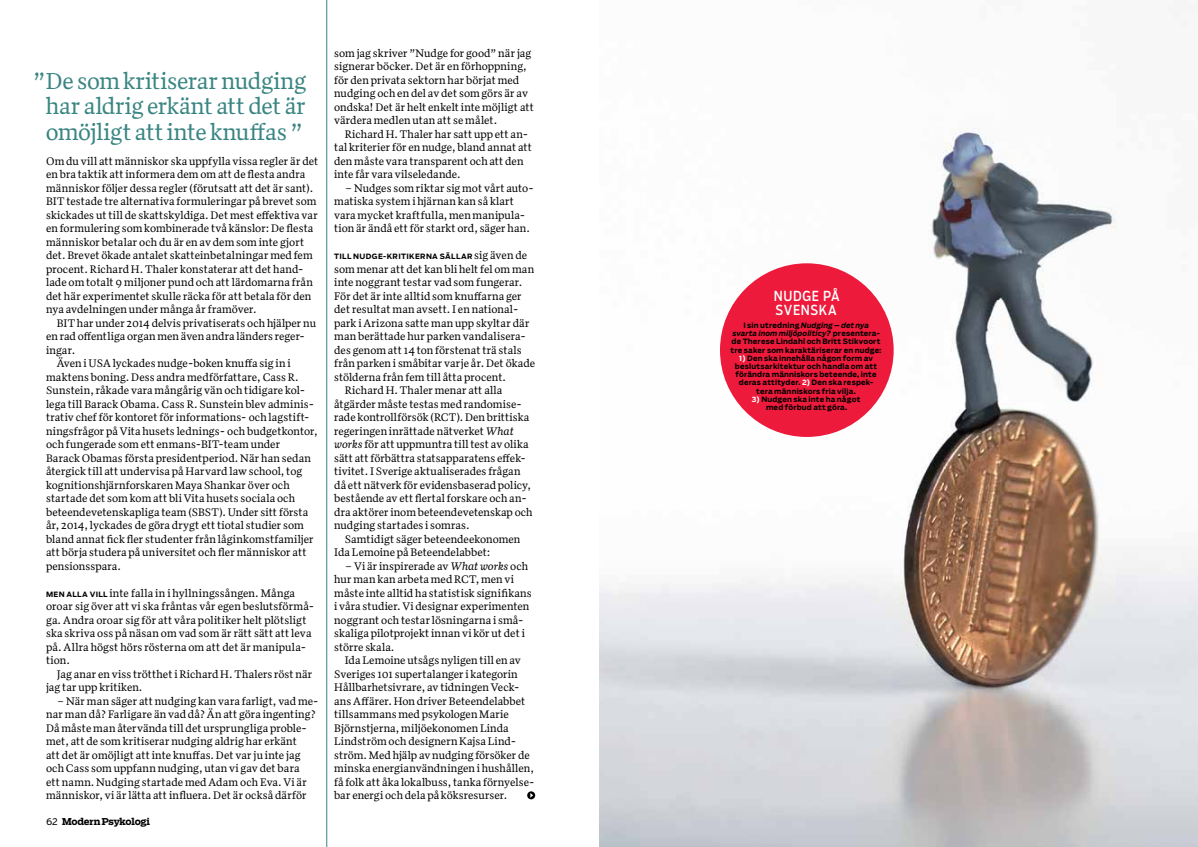
<style>
.page{position:relative;width:1198px;height:847px;background:#fff}
.page>*{position:absolute;margin:0;border:0;box-sizing:border-box;transform-origin:0 0}
.t1{font:23.75px/25.2px "Quiosco Two";letter-spacing:-.01em;color:#398582;text-align:center}
.t2{font:13.75px/14.2px "Boomer Cond";letter-spacing:.045em;color:#fff}
.t3{font:11.25px/13.5px "Quiosco Two";color:#000}
.t4{font:700 9.38px "Boomer Serif";letter-spacing:-.025em;color:#000}
.t5{font:700 7.38px/8.2px "Boomer";letter-spacing:.02em;color:#000;text-align:center}
.t6{font:700 7.25px "Boomer";letter-spacing:.045em;color:#000}
.s1{font-family:"Boomer";font-weight:700;font-size:7.25px}
.s2{font-family:"Boomer";font-weight:400}
.s3{font-family:"Quiosco Two";font-weight:400;font-size:11.25px}
.s4{font-style:italic}
.s5{color:#fff}
</style>
<div class="page">
<img style="left:599px;top:128px;width:599px;height:719px">
<hr style="left:326px;top:0;width:1px;height:847px;background:#398582">
<div style="left:720px;top:263px;width:173px;height:174px;background:#ed1a3b;border-radius:50%"></div>
<div style="left:527px;top:791px;width:8px;height:8px;background:#000;border-radius:50%"></div>
<svg style="left:530px;top:793px;width:3px;height:5px"></svg>
<h1 class="t1" style="left:33px;top:68px;width:275px">”De som kritiserar nudging har aldrig erkänt att det är omöjligt att inte knuffas ”</h1>
<p class="t3" style="left:46px;top:154px;width:274px">Om du vill att människor ska uppfylla vissa regler är det en bra taktik att informera dem om att de flesta andra människor följer dessa regler (förutsatt att det är sant).<br>BIT testade tre alternativa formuleringar på brevet som skickades ut till de skattskyldiga. Det mest effektiva var en formulering som kombinerade två känslor: De flesta människor betalar och du är en av dem som inte gjort det. Brevet ökade antalet skatteinbetalningar med fem procent. Richard H. Thaler konstaterar att det hand&shy;lade om totalt 9 miljoner pund och att lärdomarna från det här experimentet skulle räcka för att betala för den nya avdelningen under många år framöver.</p>
<p class="t3" style="left:57px;top:316px;width:261px">BIT har under 2014 delvis privatiserats och hjälper nu</p>
<p class="t3" style="left:46px;top:329px;width:261px">en rad offentliga organ men även andra länders reger-</p>
<p class="t3" style="left:46px;top:343px;width:31px">ingar.</p>
<p class="t3" style="left:57px;top:356px;width:235px">Även i USA lyckades nudge-boken knuffa sig in i</p>
<p class="t3" style="left:46px;top:370px;width:254px">maktens boning. Dess andra medförfattare, Cass R.</p>
<p class="t3" style="left:46px;top:383px;width:261px">Sunstein, råkade vara mångårig vän och tidigare kol-</p>
<p class="t3" style="left:46px;top:397px;width:270px">lega till Barack Obama. Cass R. Sunstein blev adminis-</p>
<p class="t3" style="left:46px;top:410px;width:265px">trativ chef för kontoret för informations- och lagstift-</p>
<p class="t3" style="left:46px;top:424px;width:273px">ningsfrågor på Vita husets lednings- och budgetkontor,</p>
<p class="t3" style="left:46px;top:437px;width:236px">och fungerade som ett enmans-BIT-team under</p>
<p class="t3" style="left:46px;top:451px;width:267px">Barack Obamas första presidentperiod. När han sedan</p>
<p class="t3" style="left:46px;top:464px;width:258px">återgick till att undervisa på Harvard law school, tog</p>
<p class="t3" style="left:46px;top:478px;width:245px">kognitionshjärnforskaren Maya Shankar över och</p>
<p class="t3" style="left:46px;top:491px;width:251px">startade det som kom att bli Vita husets sociala och</p>
<p class="t3" style="left:46px;top:505px;width:264px">beteendevetenskapliga team (SBST). Under sitt första</p>
<p class="t3" style="left:46px;top:518px;width:259px">år, 2014, lyckades de göra drygt ett tiotal studier som</p>
<p class="t3" style="left:46px;top:532px;width:269px">bland annat fick fler studenter från låginkomstfamiljer</p>
<p class="t3" style="left:46px;top:545px;width:262px">att börja studera på universitet och fler människor att</p>
<p class="t3" style="left:46px;top:559px;width:76px">pensionsspara.</p>
<p class="t3" style="left:46px;top:586px;width:270px"><span class="s1">MEN ALLA VILL</span> inte falla in i hyllningssången. Många oroar sig över att vi ska fråntas vår egen beslutsförmå&shy;ga. Andra oroar sig för att våra politiker helt plötsligt ska skriva oss på näsan om vad som är rätt sätt att leva på. Allra högst hörs rösterna om att det är manipula&shy;tion.</p>
<p class="t3" style="left:46px;top:667px;width:268px;text-indent:11px">Jag anar en viss trötthet i Richard H. Thalers röst när jag tar upp kritiken.</p>
<p class="t3" style="left:46px;top:694px;width:274px;text-indent:11px">– När man säger att nudging kan vara farligt, vad me&shy;nar man då? Farligare än vad då? Än att göra ingenting?<br>Då måste man återvända till det ursprungliga proble&shy;met, att de som kritiserar nudging aldrig har erkänt<br>att det är omöjligt att inte knuffas. Det var ju inte jag och Cass som uppfann nudging, utan vi gav det bara<br>ett namn. Nudging startade med Adam och Eva. Vi är människor, vi är lätta att influera. Det är också därför</p>
<p class="t4" style="left:46px;top:815px;width:106px"><span class="s2">62</span> Modern Psykologi</p>
<p class="t3" style="left:334px;top:46px;width:201px">som jag skriver ”Nudge for good” när jag signerar böcker. Det är en förhoppning, för den privata sektorn har börjat med nudging och en del av det som görs är av ondska! Det är helt enkelt inte möjligt att värdera medlen utan att se målet.</p>
<p class="t3" style="left:334px;top:127px;width:199px;text-indent:11px">Richard H. Thaler har satt upp ett an&shy;tal kriterier för en nudge, bland annat att den måste vara transparent och att den inte får vara vilseledande.</p>
<p class="t3" style="left:334px;top:181px;width:199px;text-indent:11px">– Nudges som riktar sig mot vårt auto&shy;matiska system i hjärnan kan så klart vara mycket kraftfulla, men manipula&shy;tion är ändå ett för starkt ord, säger han.</p>
<p class="t6" style="left:334px;top:252px;width:194px">TILL NUDGE-KRITIKERNA SÄLLAR <span class="s3">sig även de</span></p>
<p class="t3" style="left:334px;top:262px;width:202px">som menar att det kan bli helt fel om man</p>
<p class="t3" style="left:334px;top:275px;width:190px">inte noggrant testar vad som fungerar.</p>
<p class="t3" style="left:334px;top:289px;width:189px">För det är inte alltid som knuffarna ger</p>
<p class="t3" style="left:334px;top:302px;width:186px">det resultat man avsett. I en national-</p>
<p class="t3" style="left:334px;top:316px;width:197px">park i Arizona satte man upp skyltar där</p>
<p class="t3" style="left:334px;top:329px;width:193px">man berättade hur parken vandalisera-</p>
<p class="t3" style="left:334px;top:343px;width:189px">des genom att 14 ton förstenat trä stals</p>
<p class="t3" style="left:334px;top:356px;width:202px">från parken i småbitar varje år. Det ökade</p>
<p class="t3" style="left:334px;top:370px;width:173px">stölderna från fem till åtta procent.</p>
<p class="t3" style="left:345px;top:383px;width:159px">Richard H. Thaler menar att alla</p>
<p class="t3" style="left:334px;top:397px;width:190px">åtgärder måste testas med randomise-</p>
<p class="t3" style="left:334px;top:410px;width:197px">rade kontrollförsök (RCT). Den brittiska</p>
<p class="t3" style="left:334px;top:424px;width:181px">regeringen inrättade nätverket <span class="s4">What</span></p>
<p class="t3" style="left:334px;top:437px;width:196px"><span class="s4">works</span> för att uppmuntra till test av olika</p>
<p class="t3" style="left:334px;top:451px;width:193px">sätt att förbättra statsapparatens effek-</p>
<p class="t3" style="left:334px;top:464px;width:188px">tivitet. I Sverige aktualiserades frågan</p>
<p class="t3" style="left:334px;top:478px;width:198px">då ett nätverk för evidensbaserad policy,</p>
<p class="t3" style="left:334px;top:491px;width:194px">bestående av ett flertal forskare och an-</p>
<p class="t3" style="left:334px;top:505px;width:200px">dra aktörer inom beteendevetenskap och</p>
<p class="t3" style="left:334px;top:518px;width:137px">nudging startades i somras.</p>
<p class="t3" style="left:345px;top:532px;width:177px">Samtidigt säger beteendeekonomen</p>
<p class="t3" style="left:334px;top:545px;width:158px">Ida Lemoine på Beteendelabbet:</p>
<p class="t3" style="left:334px;top:559px;width:199px;text-indent:11px">– Vi är inspirerade av <span class="s4">What works</span> och hur man kan arbeta med RCT, men vi måste inte alltid ha statistisk signifikans i våra studier. Vi designar experimenten noggrant och testar lösningarna i små&shy;skaliga pilotprojekt innan vi kör ut det i större skala.</p>
<p class="t3" style="left:334px;top:653px;width:202px;text-indent:11px">Ida Lemoine utsågs nyligen till en av Sveriges 101 supertalanger i kategorin Hållbarhetsivrare, av tidningen Veck&shy;ans Affärer. Hon driver Beteendelabbet tillsammans med psykologen Marie Björnstjerna, miljöekonomen Linda Lindström och designern Kajsa Lind&shy;ström. Med hjälp av nudging försöker de minska energianvändningen i hushållen, få folk att åka lokalbuss, tanka förnyelse&shy;bar energi och dela på köksresurser.</p>
<p class="t2" style="left:774px;top:289px;width:67px">NUDGE PÅ<br>SVENSKA</p>
<p class="t5" style="left:730px;top:321px;width:153px">I sin utredning <span class="s4">Nudging – det nya svarta inom miljöpoliticy?</span> presentera&shy;de Therese Lindahl och Britt Stikvoort tre saker som karaktäriserar en nudge:</p>
<p class="t5" style="left:735px;top:354px;width:144px"><span class="s5">1)</span> Den ska innehålla någon form av beslutsarkitektur och handla om att förändra människors beteende, inte deras attityder. <span class="s5">2)</span> Den ska respek&shy;tera människors fria vilja.</p>
<p class="t5" style="left:752px;top:395px;width:110px"><span class="s5">3)</span> Nudgen ska inte ha något med förbud att göra.</p>
</div>
